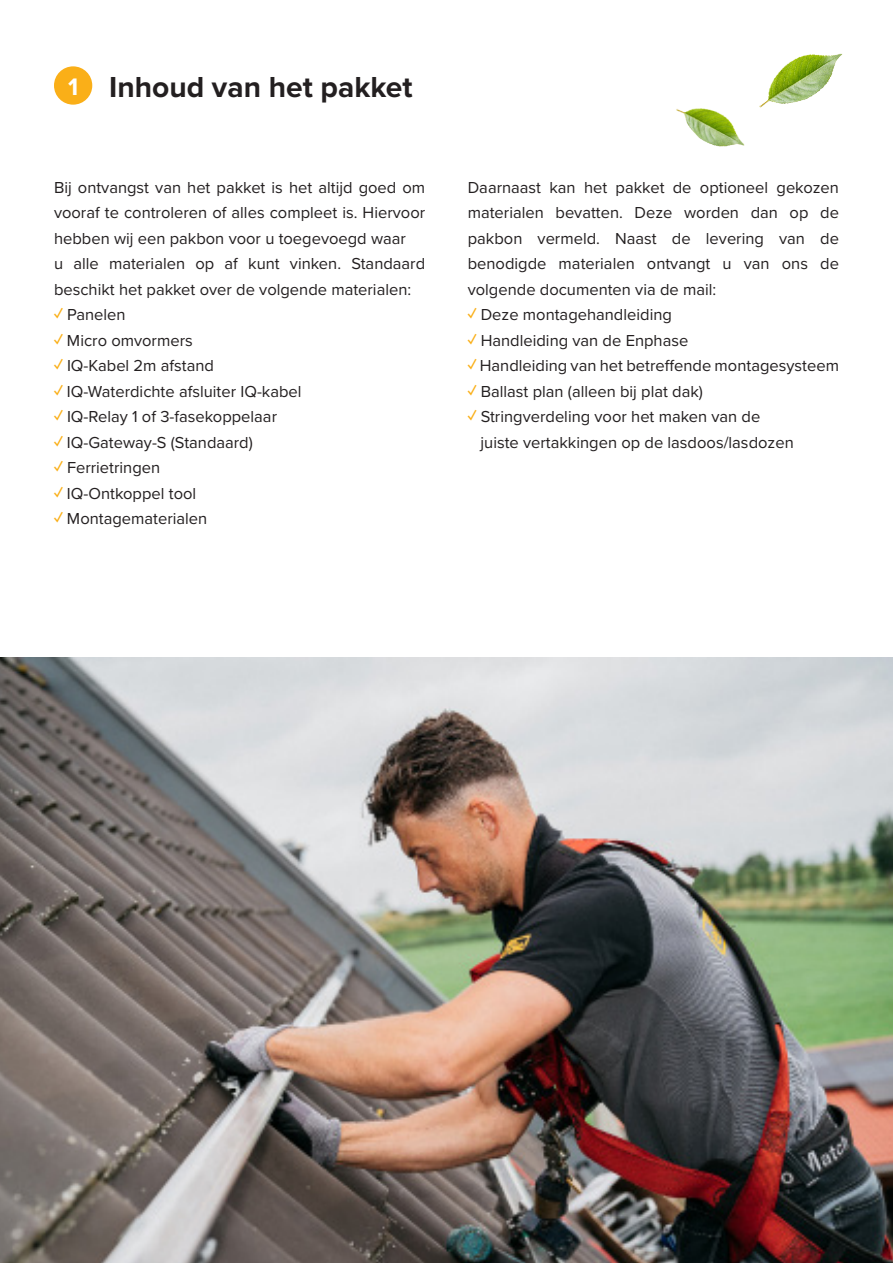
<style>
.page{position:relative;width:893px;height:1263px;background:#fff}
.page>*{position:absolute;margin:0;border:0;box-sizing:border-box;transform-origin:0 0}
.Koppen{font:700 30px "Proxima Nova";color:#231f20}
.t1{font:700 24.75px "Proxima Nova";color:#fff}
.t2{font:16.5px/25.5px "Proxima Nova";color:#231f20;text-align:justify}
.s1{font-weight:700;color:#faaf18}
</style>
<div class="page">
<div style="left:54px;top:66px;width:38px;height:39px;background:#faaf18;border-radius:50%"></div>
<img style="left:676px;top:53px;width:167px;height:94px">
<img style="left:0;top:657px;width:893px;height:606px">
<p class="t1" style="left:68px;top:69px;width:12px">1</p>
<p class="Koppen" style="left:109px;top:65px;width:305px">Inhoud van het pakket</p>
<p class="t2" style="left:54px;top:174px;width:373px">Bij ontvangst van het pakket is het altijd goed om vooraf te controleren of alles compleet is. Hiervoor hebben wij een pakbon voor u toegevoegd waar</p>
<p class="t2" style="left:54px;top:250px;width:373px">u alle materialen op af kunt vinken. Standaard beschikt het pakket over de volgende materialen:</p>
<p class="t2" style="left:54px;top:301px;width:73px"><span class="s1">✓</span> Panelen</p>
<p class="t2" style="left:54px;top:327px;width:140px"><span class="s1">✓</span> Micro omvormers</p>
<p class="t2" style="left:54px;top:352px;width:162px"><span class="s1">✓</span> IQ-Kabel 2m afstand</p>
<p class="t2" style="left:54px;top:378px;width:249px"><span class="s1">✓</span> IQ-Waterdichte afsluiter IQ-kabel</p>
<p class="t2" style="left:54px;top:403px;width:225px"><span class="s1">✓</span> IQ-Relay 1 of 3-fasekoppelaar</p>
<p class="t2" style="left:54px;top:429px;width:200px"><span class="s1">✓</span> IQ-Gateway-S (Standaard)</p>
<p class="t2" style="left:54px;top:454px;width:108px"><span class="s1">✓</span> Ferrietringen</p>
<p class="t2" style="left:54px;top:480px;width:144px"><span class="s1">✓</span> IQ-Ontkoppel tool</p>
<p class="t2" style="left:54px;top:505px;width:155px"><span class="s1">✓</span> Montagematerialen</p>
<p class="t2" style="left:468px;top:174px;width:373px">Daarnaast kan het pakket de optioneel gekozen materialen bevatten. Deze worden dan op de pakbon vermeld. Naast de levering van de benodigde materialen ontvangt u van ons de volgende documenten via de mail:</p>
<p class="t2" style="left:468px;top:301px;width:206px"><span class="s1">✓</span> Deze montagehandleiding</p>
<p class="t2" style="left:468px;top:327px;width:222px"><span class="s1">✓</span> Handleiding van de Enphase</p>
<p class="t2" style="left:468px;top:352px;width:373px"><span class="s1">✓</span> Handleiding van het betreffende montagesysteem</p>
<p class="t2" style="left:468px;top:378px;width:237px"><span class="s1">✓</span> Ballast plan (alleen bij plat dak)</p>
<p class="t2" style="left:468px;top:403px;width:294px"><span class="s1">✓</span> Stringverdeling voor het maken van de</p>
<p class="t2" style="left:480px;top:429px;width:315px">juiste vertakkingen op de lasdoos/lasdozen</p>
</div>
